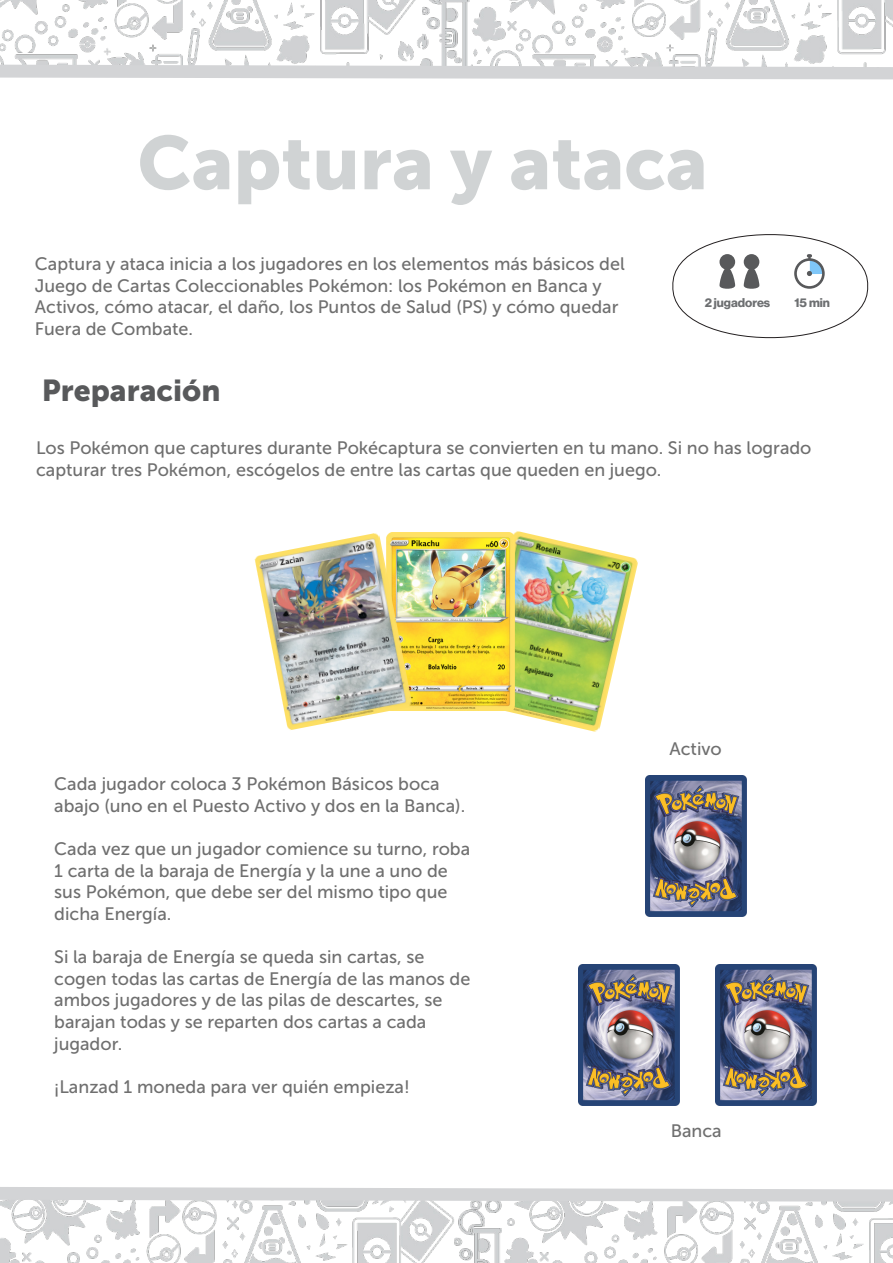
<style>
.page{position:relative;width:893px;height:1263px;background:#fff}
.page>*{position:absolute;margin:0;border:0;box-sizing:border-box;transform-origin:0 0}
.t1{font:75px "Museo Sans 900";color:#d0d3d4}
.t2{font:30.15px "Museo Sans 900";color:#58595b}
.t3{font:18px/21.6px "Museo Sans 500";color:#6f6f6f}
.t4{font:12.45px "N Haas Grotesk DS Pro 75 Bd";color:#6d6f71}
</style>
<div class="page">
<img style="left:0;top:0;width:423px;height:65px">
<img style="left:423px;top:0;width:470px;height:65px">
<svg style="left:0;top:65px;width:893px;height:14px"></svg>
<img style="left:0;top:1202px;width:455px;height:61px">
<img style="left:455px;top:1202px;width:438px;height:61px">
<svg style="left:0;top:1187px;width:893px;height:15px"></svg>
<svg style="left:672px;top:234px;width:197px;height:105px"></svg>
<img style="left:646px;top:775px;width:101px;height:142px">
<img style="left:579px;top:964px;width:101px;height:142px">
<img style="left:715px;top:964px;width:101px;height:142px">
<img style="left:474px;top:531px;width:164px;height:201px">
<img style="left:413px;top:532px;width:101px;height:178px">
<img style="left:254px;top:532px;width:159px;height:198px">
<h1 class="t1" style="left:137px;top:120px;width:572px">Captura y ataca</h1>
<p class="t3" style="left:35px;top:253px;width:591px">Captura y ataca inicia a los jugadores en los elementos más básicos del Juego de Cartas Coleccionables Pokémon: los Pokémon en Banca y Activos, cómo atacar, el daño, los Puntos de Salud (PS) y cómo quedar Fuera de Combate.</p>
<h2 class="t2" style="left:42px;top:374px;width:180px">Preparación</h2>
<p class="t4" style="left:705px;top:295px;width:67px">2 jugadores</p>
<p class="t4" style="left:794px;top:295px;width:37px">15 min</p>
<p class="t3" style="left:36px;top:437px;width:777px">Los Pokémon que captures durante Pokécaptura se convierten en tu mano. Si no has logrado capturar tres Pokémon, escógelos de entre las cartas que queden en juego.</p>
<p class="t3" style="left:54px;top:773px;width:412px">Cada jugador coloca 3 Pokémon Básicos boca abajo (uno en el Puesto Activo y dos en la Banca).</p>
<p class="t3" style="left:54px;top:838px;width:417px">Cada vez que un jugador comience su turno, roba 1 carta de la baraja de Energía y la une a uno de sus Pokémon, que debe ser del mismo tipo que dicha Energía.</p>
<p class="t3" style="left:54px;top:946px;width:418px">Si la baraja de Energía se queda sin cartas, se cogen todas las cartas de Energía de las manos de ambos jugadores y de las pilas de descartes, se barajan todas y se reparten dos cartas a cada jugador.</p>
<p class="t3" style="left:54px;top:1076px;width:357px">¡Lanzad 1 moneda para ver quién empieza!</p>
<p class="t3" style="left:669px;top:738px;width:54px">Activo</p>
<p class="t3" style="left:671px;top:1120px;width:53px">Banca</p>
</div>
